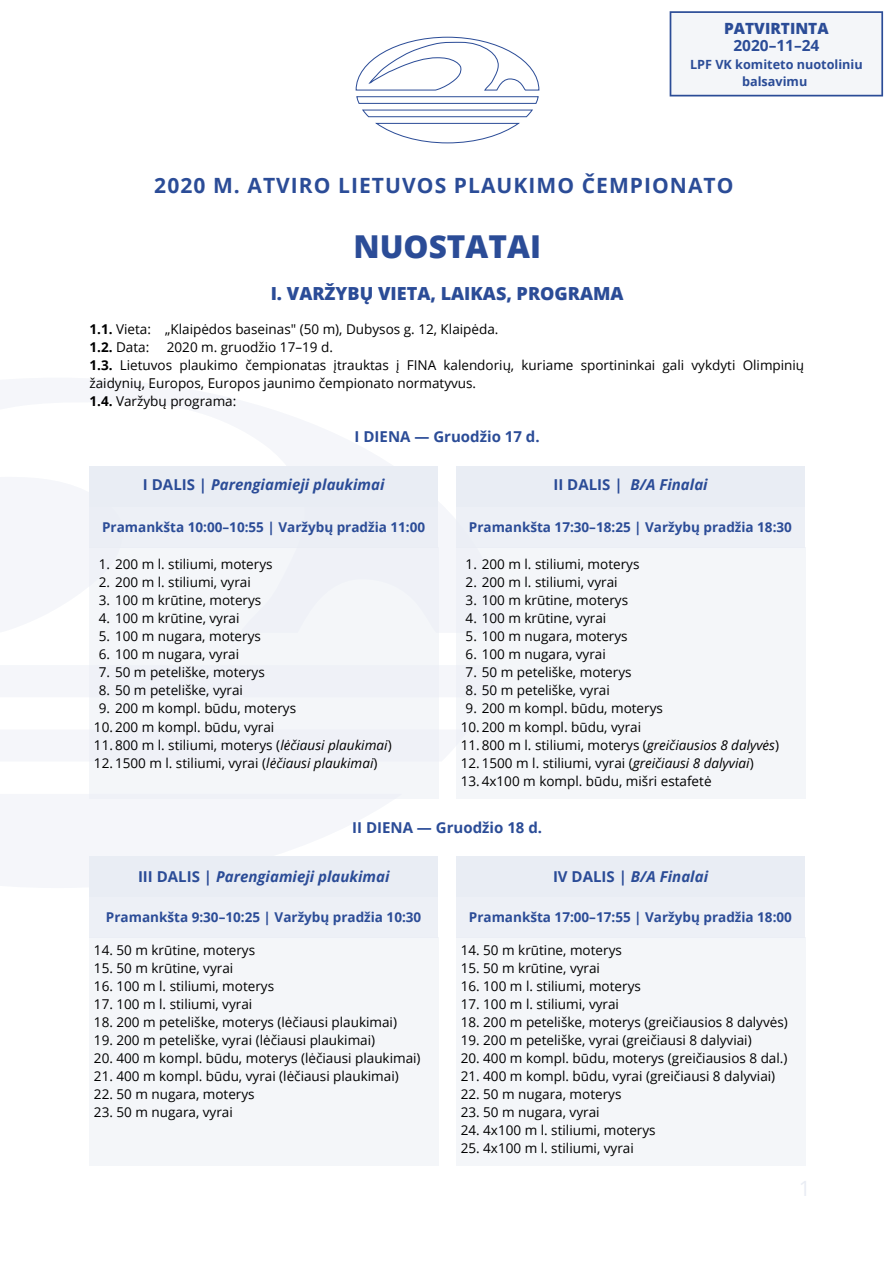
<style>
.page{position:relative;width:894px;height:1264px;background:#fff}
.page>*{position:absolute;margin:0;border:0;box-sizing:border-box;transform-origin:0 0}
.t1{font:800 31.5px "Open Sans";color:#2b4c97}
.t2{font:700 21px "Open Sans";letter-spacing:.05em;color:#2b4c97}
.t3{font:800 18px "Open Sans";color:#2b4c97}
.t4{font:800 15.45px "Open Sans";color:#2b4c97}
.t5{font:700 15.45px "Open Sans";color:#2b4c97}
.t6{font:italic 700 15px "Open Sans";color:#2b4c97}
.t7{font:700 15px "Open Sans";color:#2b4c97}
.t8{font:13.5px/18px "Open Sans";color:#000}
.t9{font:700 13.5px "Open Sans";color:#2b4c97}
.t10{font:700 12.6px/17.1px "Open Sans";color:#2b4c97;text-align:center}
.s1{font-weight:700}
.s2{font-style:normal}
.s3{font-style:italic}
</style>
<div class="page">
<svg style="left:355px;top:36px;width:184px;height:108px"></svg>
<svg style="left:89px;top:798px;width:313px;height:1px"></svg>
<div style="left:89px;top:466px;width:349px;height:41px;background:#e9edf4"></div>
<div style="left:456px;top:466px;width:348px;height:41px;background:#e9edf4"></div>
<div style="left:89px;top:547px;width:349px;height:251px;background:#f4f6f9"></div>
<div style="left:456px;top:547px;width:349px;height:251px;background:#f4f6f9"></div>
<div style="left:89px;top:507px;width:349px;height:40px;background:#e9edf4"></div>
<div style="left:456px;top:507px;width:348px;height:40px;background:#e9edf4"></div>
<div style="left:89px;top:856px;width:349px;height:40px;background:#e9edf4"></div>
<div style="left:89px;top:896px;width:349px;height:41px;background:#e9edf4"></div>
<div style="left:89px;top:937px;width:349px;height:228px;background:#f4f6f9"></div>
<div style="left:456px;top:856px;width:348px;height:40px;background:#e9edf4"></div>
<div style="left:456px;top:896px;width:348px;height:41px;background:#e9edf4"></div>
<div style="left:456px;top:937px;width:349px;height:228px;background:#f4f6f9"></div>
<div style="left:669px;top:11px;width:213px;height:85px;background:#f4f6f9"></div>
<p class="t4" style="left:724px;top:18px;width:106px">PATVIRTINTA</p>
<p class="t5" style="left:733px;top:34px;width:88px">2020–11–24</p>
<p class="t10" style="left:689px;top:56px;width:174px">LPF VK komiteto nuotoliniu balsavimu</p>
<h2 class="t2" style="left:154px;top:171px;width:580px">2020 M. ATVIRO LIETUVOS PLAUKIMO ČEMPIONATO</h2>
<h1 class="t1" style="left:353px;top:225px;width:189px">NUOSTATAI</h1>
<h3 class="t3" style="left:270px;top:281px;width:354px">I. VARŽYBŲ VIETA, LAIKAS, PROGRAMA</h3>
<p class="t8" style="left:89px;top:320px;width:410px"><span class="s1">1.1.</span> Vieta: „Klaipėdos baseinas" (50 m), Dubysos g. 12, Klaipėda.<br><span class="s1">1.2.</span> Data:</p>
<p class="t8" style="left:89px;top:338px;width:716px;text-indent:77px">2020 m. gruodžio 17–19 d.<br><span class="s1">1.3.</span> Lietuvos plaukimo čempionatas įtrauktas į FINA kalendorių, kuriame sportininkai gali vykdyti Olimpinių žaidynių, Europos, Europos jaunimo čempionato normatyvus.<br><span class="s1">1.4.</span> Varžybų programa:</p>
<p class="t7" style="left:354px;top:426px;width:186px">I DIENA — Gruodžio 17 d.</p>
<p class="t6" style="left:143px;top:474px;width:243px"><span class="s2">I DALIS |</span> Parengiamieji plaukimai</p>
<p class="t6" style="left:553px;top:474px;width:156px"><span class="s2">II DALIS |</span> B/A Finalai</p>
<p class="t9" style="left:102px;top:517px;width:324px">Pramankšta 10:00–10:55 | Varžybų pradžia 11:00</p>
<p class="t9" style="left:469px;top:517px;width:324px">Pramankšta 17:30–18:25 | Varžybų pradžia 18:30</p>
<p class="t8" style="left:99px;top:555px;width:175px">1. 200 m l. stiliumi, moterys</p>
<p class="t8" style="left:99px;top:573px;width:153px">2. 200 m l. stiliumi, vyrai</p>
<p class="t8" style="left:99px;top:591px;width:164px">3. 100 m krūtine, moterys</p>
<p class="t8" style="left:99px;top:609px;width:142px">4. 100 m krūtine, vyrai</p>
<p class="t8" style="left:99px;top:627px;width:163px">5. 100 m nugara, moterys</p>
<p class="t8" style="left:99px;top:645px;width:142px">6. 100 m nugara, vyrai</p>
<p class="t8" style="left:99px;top:663px;width:167px">7. 50 m peteliške, moterys</p>
<p class="t8" style="left:99px;top:681px;width:146px">8. 50 m peteliške, vyrai</p>
<p class="t8" style="left:94px;top:699px;width:299px;text-indent:5px">9. 200 m kompl. būdu, moterys<br>10.200 m kompl. būdu, vyrai<br>11.800 m l. stiliumi, moterys (<span class="s3">lėčiausi plaukimai</span>)<br>12.1500 m l. stiliumi, vyrai (<span class="s3">lėčiausi plaukimai</span>)</p>
<p class="t8" style="left:465px;top:555px;width:175px">1. 200 m l. stiliumi, moterys</p>
<p class="t8" style="left:465px;top:573px;width:153px">2. 200 m l. stiliumi, vyrai</p>
<p class="t8" style="left:465px;top:591px;width:164px">3. 100 m krūtine, moterys</p>
<p class="t8" style="left:465px;top:609px;width:142px">4. 100 m krūtine, vyrai</p>
<p class="t8" style="left:465px;top:627px;width:163px">5. 100 m nugara, moterys</p>
<p class="t8" style="left:465px;top:645px;width:142px">6. 100 m nugara, vyrai</p>
<p class="t8" style="left:465px;top:663px;width:167px">7. 50 m peteliške, moterys</p>
<p class="t8" style="left:465px;top:681px;width:146px">8. 50 m peteliške, vyrai</p>
<p class="t8" style="left:460px;top:699px;width:320px;text-indent:5px">9. 200 m kompl. būdu, moterys<br>10.200 m kompl. būdu, vyrai<br>11.800 m l. stiliumi, moterys (<span class="s3">greičiausios 8 dalyvės</span>)<br>12.1500 m l. stiliumi, vyrai (<span class="s3">greičiausi 8 dalyviai</span>)<br>13.4x100 m kompl. būdu, mišri estafetė</p>
<p class="t7" style="left:352px;top:816px;width:191px">II DIENA — Gruodžio 18 d.</p>
<p class="t6" style="left:138px;top:866px;width:253px"><span class="s2">III DALIS |</span> Parengiamieji plaukimai</p>
<p class="t6" style="left:553px;top:866px;width:157px"><span class="s2">IV DALIS |</span> B/A Finalai</p>
<p class="t9" style="left:106px;top:907px;width:317px">Pramankšta 9:30–10:25 | Varžybų pradžia 10:30</p>
<p class="t9" style="left:469px;top:907px;width:324px">Pramankšta 17:00–17:55 | Varžybų pradžia 18:00</p>
<p class="t8" style="left:94px;top:940px;width:163px">14. 50 m krūtine, moterys</p>
<p class="t8" style="left:94px;top:958px;width:141px">15. 50 m krūtine, vyrai</p>
<p class="t8" style="left:94px;top:976px;width:182px">16. 100 m l. stiliumi, moterys</p>
<p class="t8" style="left:94px;top:994px;width:160px">17. 100 m l. stiliumi, vyrai</p>
<p class="t8" style="left:94px;top:1012px;width:304px">18. 200 m peteliške, moterys (lėčiausi plaukimai)</p>
<p class="t8" style="left:94px;top:1030px;width:283px">19. 200 m peteliške, vyrai (lėčiausi plaukimai)</p>
<p class="t8" style="left:94px;top:1048px;width:328px">20. 400 m kompl. būdu, moterys (lėčiausi plaukimai)</p>
<p class="t8" style="left:94px;top:1066px;width:306px">21. 400 m kompl. būdu, vyrai (lėčiausi plaukimai)</p>
<p class="t8" style="left:94px;top:1084px;width:162px">22. 50 m nugara, moterys</p>
<p class="t8" style="left:94px;top:1102px;width:140px">23. 50 m nugara, vyrai</p>
<p class="t8" style="left:460px;top:940px;width:163px">14. 50 m krūtine, moterys</p>
<p class="t8" style="left:460px;top:958px;width:141px">15. 50 m krūtine, vyrai</p>
<p class="t8" style="left:460px;top:976px;width:182px">16. 100 m l. stiliumi, moterys</p>
<p class="t8" style="left:460px;top:994px;width:160px">17. 100 m l. stiliumi, vyrai</p>
<p class="t8" style="left:460px;top:1012px;width:328px">18. 200 m peteliške, moterys (greičiausios 8 dalyvės)</p>
<p class="t8" style="left:460px;top:1030px;width:292px">19. 200 m peteliške, vyrai (greičiausi 8 dalyviai)</p>
<p class="t8" style="left:460px;top:1048px;width:328px">20. 400 m kompl. būdu, moterys (greičiausios 8 dal.)</p>
<p class="t8" style="left:460px;top:1066px;width:316px">21. 400 m kompl. būdu, vyrai (greičiausi 8 dalyviai)</p>
<p class="t8" style="left:460px;top:1084px;width:162px">22. 50 m nugara, moterys</p>
<p class="t8" style="left:460px;top:1102px;width:140px">23. 50 m nugara, vyrai</p>
<p class="t8" style="left:460px;top:1120px;width:196px">24. 4x100 m l. stiliumi, moterys</p>
<p class="t8" style="left:460px;top:1138px;width:174px">25. 4x100 m l. stiliumi, vyrai</p>
</div>
